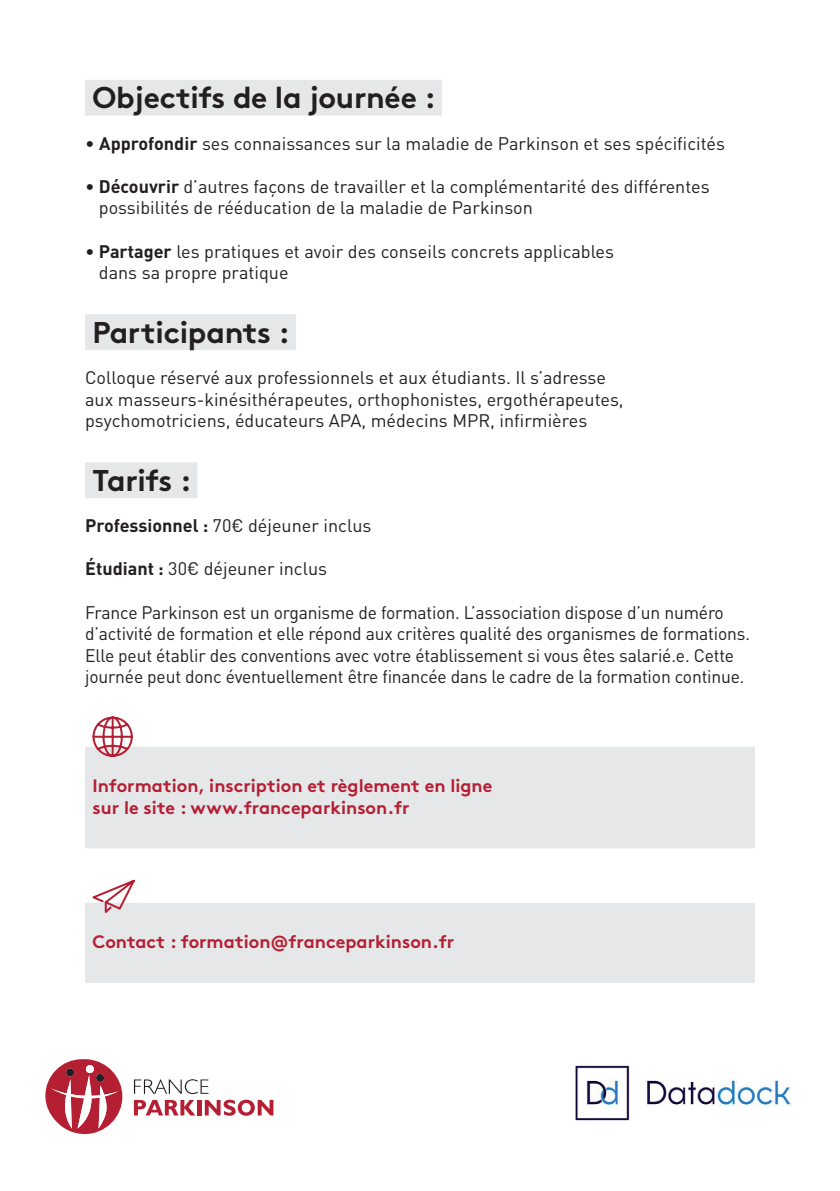
<style>
.page{position:relative;width:840px;height:1191px;background:#fff}
.page>*{position:absolute;margin:0;border:0;box-sizing:border-box;transform-origin:0 0}
.t1{font:700 30px "Brown";letter-spacing:-.01em;color:#231f20}
.t2{font:18px/21.6px "DIN Pro";color:#231f20}
.t3{font:700 18px/21.6px "Brown";color:#b51f34}
.s1{font-weight:700}
</style>
<div class="page">
<svg style="left:134px;top:1079px;width:139px;height:36px"></svg>
<svg style="left:45px;top:1059px;width:77px;height:75px"></svg>
<div style="left:85px;top:80px;width:356px;height:36px;background:#e6e7e9"></div>
<div style="left:85px;top:314px;width:211px;height:36px;background:#e6e7e9"></div>
<div style="left:85px;top:462px;width:112px;height:36px;background:#e6e7e9"></div>
<div style="left:85px;top:746px;width:669px;height:80px;background:#e6e7e9"></div>
<div style="left:85px;top:768px;width:669px;height:80px;background:#e6e7e9"></div>
<div style="left:85px;top:903px;width:669px;height:80px;background:#e6e7e9"></div>
<svg style="left:91px;top:716px;width:43px;height:41px"></svg>
<svg style="left:92px;top:879px;width:43px;height:34px"></svg>
<img style="left:575px;top:1065px;width:217px;height:56px">
<h1 class="t1" style="left:92px;top:73px;width:344px">Objectifs de la journée :</h1>
<p class="t2" style="left:85px;top:132px;width:641px">• <span class="s1">Approfondir</span> ses connaissances sur la maladie de Parkinson et ses spécificités</p>
<p class="t2" style="left:99px;top:175px;width:612px;text-indent:-14px">• <span class="s1">Découvrir</span> d’autres façons de travailler et la complémentarité des différentes possibilités de rééducation de la maladie de Parkinson</p>
<p class="t2" style="left:99px;top:240px;width:516px;text-indent:-14px">• <span class="s1">Partager</span> les pratiques et avoir des conseils concrets applicables dans sa propre pratique</p>
<h1 class="t1" style="left:92px;top:308px;width:199px">Participants :</h1>
<p class="t2" style="left:85px;top:366px;width:540px">Colloque réservé aux professionnels et aux étudiants. Il s’adresse aux masseurs-kinésithérapeutes, orthophonistes, ergothérapeutes, psychomotriciens, éducateurs APA, médecins MPR, infirmières</p>
<h1 class="t1" style="left:92px;top:456px;width:100px">Tarifs :</h1>
<p class="t2" style="left:85px;top:514px;width:287px"><span class="s1">Professionnel :</span> 70€ déjeuner inclus</p>
<p class="t2" style="left:85px;top:557px;width:243px"><span class="s1">Étudiant :</span> 30€ déjeuner inclus</p>
<p class="t2" style="left:85px;top:600px;width:666px">France Parkinson est un organisme de formation. L’association dispose d’un numéro d’activité de formation et elle répond aux critères qualité des organismes de formations.<br>Elle peut établir des conventions avec votre établissement si vous êtes salarié.e. Cette journée peut donc éventuellement être financée dans le cadre de la formation continue.</p>
<p class="t3" style="left:92px;top:773px;width:401px">Information, inscription et règlement en ligne sur le site : www.franceparkinson.fr</p>
<p class="t3" style="left:92px;top:929px;width:363px">Contact : formation@franceparkinson.fr</p>
</div>
